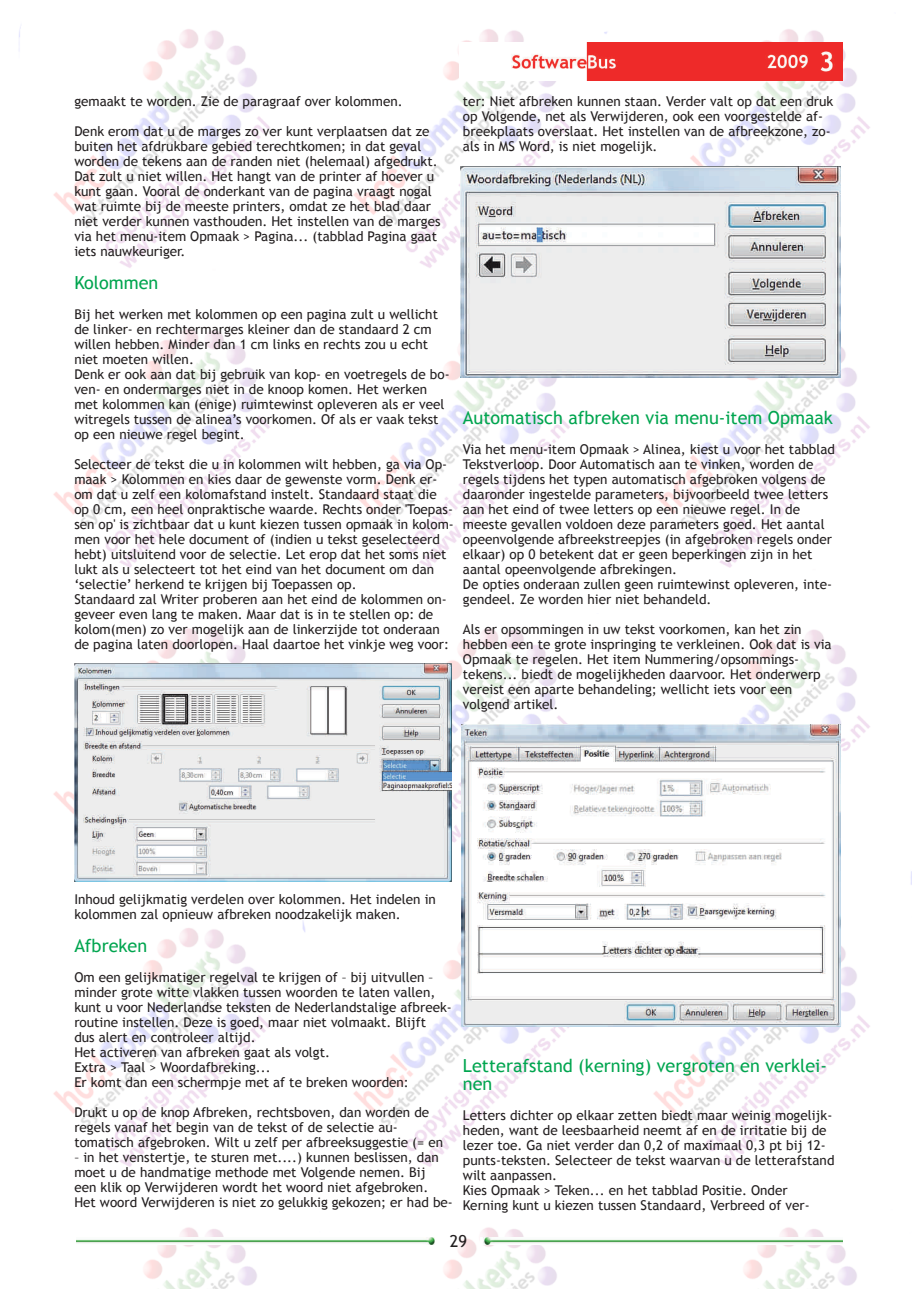
<style>
.page{position:relative;width:919px;height:1289px;background:#fff}
.page>*{position:absolute;margin:0;border:0;box-sizing:border-box;transform-origin:0 0}
.t1{font:18px/18px "Trebuchet MS";color:#00a54f}
.t2{font:16.5px "Trebuchet MS";color:#231f20}
.t3{font:13.5px/15px "Trebuchet MS";color:#231f20}
</style>
<div class="page">
<img style="left:19px;top:27px;width:851px;height:1261px">
<img style="left:459px;top:43px;width:383px;height:38px">
<img style="left:77px;top:1237px;width:361px;height:7px">
<img style="left:480px;top:1237px;width:362px;height:7px">
<img style="left:74px;top:664px;width:377px;height:217px">
<img style="left:460px;top:167px;width:380px;height:210px">
<img style="left:462px;top:724px;width:378px;height:302px">
<p class="t3" style="left:74px;top:93px;width:330px">gemaakt te worden. Zie de paragraaf over kolommen.</p>
<p class="t3" style="left:74px;top:123px;width:368px">Denk erom dat u de marges zo ver kunt verplaatsen dat ze buiten het afdrukbare gebied terechtkomen; in dat geval worden de tekens aan de randen niet (helemaal) afgedrukt.<br>Dat zult u niet willen. Het hangt van de printer af hoever u kunt gaan. Vooral de onderkant van de pagina vraagt nogal wat ruimte bij de meeste printers, omdat ze het blad daar niet verder kunnen vasthouden. Het instellen van de marges via het menu‐item Opmaak &gt; Pagina... (tabblad Pagina gaat iets nauwkeuriger.</p>
<h1 class="t1" style="left:74px;top:273px;width:85px">Kolommen</h1>
<p class="t3" style="left:74px;top:306px;width:377px">Bij het werken met kolommen op een pagina zult u wellicht de linker‐ en rechtermarges kleiner dan de standaard 2 cm willen hebben. Minder dan 1 cm links en rechts zou u echt niet moeten willen.<br>Denk er ook aan dat bij gebruik van kop‐ en voetregels de bo‐ ven‐ en ondermarges niet in de knoop komen. Het werken met kolommen kan (enige) ruimtewinst opleveren als er veel witregels tussen de alinea’s voorkomen. Of als er vaak tekst op een nieuwe regel begint.</p>
<p class="t3" style="left:74px;top:456px;width:381px">Selecteer de tekst die u in kolommen wilt hebben, ga via Op‐ maak &gt; Kolommen en kies daar de gewenste vorm. Denk er‐ om dat u zelf een kolomafstand instelt. Standaard staat die op 0 cm, een heel onpraktische waarde. Rechts onder 'Toepas‐ sen op' is zichtbaar dat u kunt kiezen tussen opmaak in kolom‐ men voor het hele document of (indien u tekst geselecteerd hebt) uitsluitend voor de selectie. Let erop dat het soms niet lukt als u selecteert tot het eind van het document om dan ‘selectie’ herkend te krijgen bij Toepassen op.<br>Standaard zal Writer proberen aan het eind de kolommen on‐ geveer even lang te maken. Maar dat is in te stellen op: de kolom(men) zo ver mogelijk aan de linkerzijde tot onderaan de pagina laten doorlopen. Haal daartoe het vinkje weg voor:</p>
<p class="t3" style="left:463px;top:93px;width:372px">ter: Niet afbreken kunnen staan. Verder valt op dat een druk op Volgende, net als Verwijderen, ook een voorgestelde af‐ breekplaats overslaat. Het instellen van de afbreekzone, zo‐ als in MS Word, is niet mogelijk.</p>
<h1 class="t1" style="left:463px;top:408px;width:371px">Automatisch afbreken via menu‐item Opmaak</h1>
<p class="t3" style="left:463px;top:441px;width:373px">Via het menu‐item Opmaak &gt; Alinea, kiest u voor het tabblad Tekstverloop. Door Automatisch aan te vinken, worden de regels tijdens het typen automatisch afgebroken volgens de daaronder ingestelde parameters, bijvoorbeeld twee letters aan het eind of twee letters op een nieuwe regel. In de meeste gevallen voldoen deze parameters goed. Het aantal opeenvolgende afbreekstreepjes (in afgebroken regels onder elkaar) op 0 betekent dat er geen beperkingen zijn in het aantal opeenvolgende afbrekingen.<br>De opties onderaan zullen geen ruimtewinst opleveren, inte‐ gendeel. Ze worden hier niet behandeld.</p>
<p class="t3" style="left:463px;top:621px;width:370px">Als er opsommingen in uw tekst voorkomen, kan het zin hebben een te grote inspringing te verkleinen. Ook dat is via Opmaak te regelen. Het item Nummering/opsommings‐ tekens... biedt de mogelijkheden daarvoor. Het onderwerp vereist een aparte behandeling; wellicht iets voor een volgend artikel.</p>
<p class="t3" style="left:74px;top:891px;width:363px">Inhoud gelijkmatig verdelen over kolommen. Het indelen in kolommen zal opnieuw afbreken noodzakelijk maken.</p>
<h1 class="t1" style="left:74px;top:936px;width:74px">Afbreken</h1>
<p class="t3" style="left:74px;top:969px;width:379px">Om een gelijkmatiger regelval te krijgen of – bij uitvullen – minder grote witte vlakken tussen woorden te laten vallen, kunt u voor Nederlandse teksten de Nederlandstalige afbreek‐ routine instellen. Deze is goed, maar niet volmaakt. Blijft<br>dus alert en controleer altijd.<br>Het activeren van afbreken gaat als volgt.<br>Extra &gt; Taal &gt; Woordafbreking...<br>Er komt dan een schermpje met af te breken woorden:</p>
<p class="t3" style="left:74px;top:1104px;width:370px">Drukt u op de knop Afbreken, rechtsboven, dan worden de regels vanaf het begin van de tekst of de selectie au‐ tomatisch afgebroken. Wilt u zelf per afbreeksuggestie (= en</p>
<p class="t3" style="left:74px;top:1149px;width:380px">– in het venstertje, te sturen met....) kunnen beslissen, dan moet u de handmatige methode met Volgende nemen. Bij<br>een klik op Verwijderen wordt het woord niet afgebroken.<br>Het woord Verwijderen is niet zo gelukkig gekozen; er had be‐</p>
<h1 class="t1" style="left:463px;top:1056px;width:365px">Letterafstand (kerning) vergroten en verklei‐ nen</h1>
<p class="t3" style="left:463px;top:1107px;width:373px">Letters dichter op elkaar zetten biedt maar weinig mogelijk‐ heden, want de leesbaarheid neemt af en de irritatie bij de lezer toe. Ga niet verder dan 0,2 of maximaal 0,3 pt bij 12‐ punts‐teksten. Selecteer de tekst waarvan u de letterafstand wilt aanpassen.<br>Kies Opmaak &gt; Teken... en het tabblad Positie. Onder Kerning kunt u kiezen tussen Standaard, Verbreed of ver‐</p>
<p class="t2" style="left:450px;top:1231px;width:19px">29</p>
</div>
